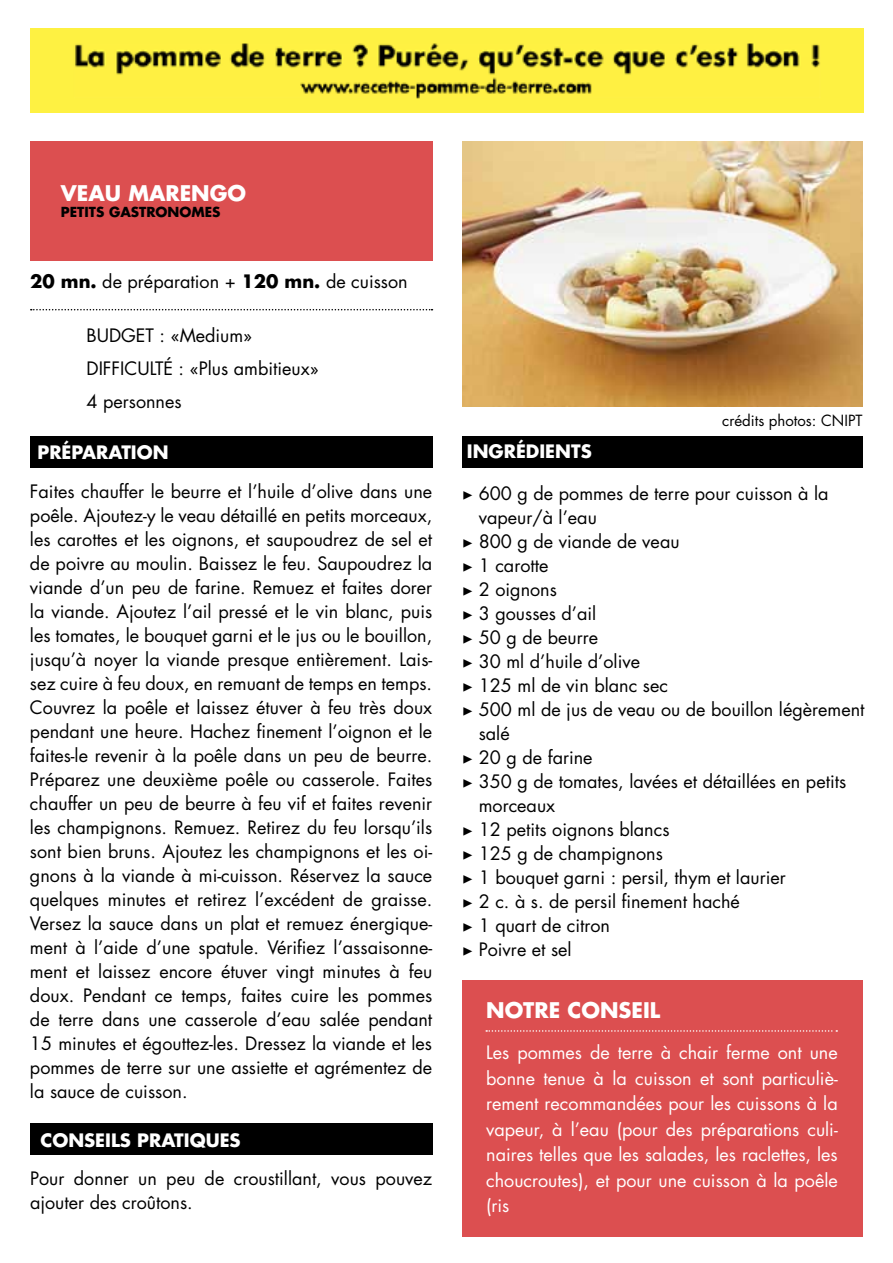
<style>
.page{position:relative;width:893px;height:1263px;background:#fff}
.page>*{position:absolute;margin:0;border:0;box-sizing:border-box;transform-origin:0 0}
.t1{font:700 21px "Futura Std";color:#fff}
.t2{font:18px/24px "Futura Std";color:#000}
.t3{font:18px/25.5px "Futura Std";color:#fff;text-align:justify}
.t4{font:700 18px "Futura Std";color:#fff}
.t5{font:15px "Futura Std";color:#000}
.t6{font:700 13.5px "Futura Std";color:#000}
.s1{font-weight:700}
.s2{font-family:"Minion Pro"}
</style>
<div class="page">
<img style="left:30px;top:29px;width:834px;height:84px">
<div style="left:30px;top:141px;width:402px;height:120px;background:#dc4f50"></div>
<div style="left:462px;top:436px;width:401px;height:32px;background:#000"></div>
<div style="left:30px;top:436px;width:402px;height:32px;background:#000"></div>
<div style="left:30px;top:1123px;width:402px;height:32px;background:#000"></div>
<div style="left:462px;top:980px;width:401px;height:256px;background:#dc4f50"></div>
<svg style="left:486px;top:1030px;width:351px;height:2px"></svg>
<svg style="left:31px;top:309px;width:401px;height:1px"></svg>
<img style="left:462px;top:141px;width:400px;height:265px">
<p class="t1" style="left:61px;top:179px;width:187px">VEAU MARENGO</p>
<p class="t6" style="left:61px;top:203px;width:161px">PETITS GASTRONOMES</p>
<p class="t2" style="left:30px;top:269px;width:379px"><span class="s1">20 mn.</span> de préparation + <span class="s1">120 mn.</span> de cuisson</p>
<p class="t2" style="left:86px;top:319px;width:234px;line-height:33px">BUDGET : «Medium»<br>DIFFICULTÉ : «Plus ambitieux»<br>4 personnes</p>
<p class="t4" style="left:38px;top:441px;width:133px">PRÉPARATION</p>
<p class="t2" style="left:30px;top:479px;width:404px;text-align:justify">Faites chauffer le beurre et l’huile d’olive dans une poêle. Ajoutez-y le veau détaillé en petits morceaux, les carottes et les oignons, et saupoudrez de sel et de poivre au moulin. Baissez le feu. Saupoudrez la viande d’un peu de farine. Remuez et faites dorer la viande. Ajoutez l’ail pressé et le vin blanc, puis les tomates, le bouquet garni et le jus ou le bouillon, jusqu’à noyer la viande presque entièrement. Lais&shy;sez cuire à feu doux, en remuant de temps en temps.<br>Couvrez la poêle et laissez étuver à feu très doux pendant une heure. Hachez finement l’oignon et le faites-le revenir à la poêle dans un peu de beurre.<br>Préparez une deuxième poêle ou casserole. Faites chauffer un peu de beurre à feu vif et faites revenir les champignons. Remuez. Retirez du feu lorsqu’ils sont bien bruns. Ajoutez les champignons et les oi&shy;gnons à la viande à mi-cuisson. Réservez la sauce quelques minutes et retirez l’excédent de graisse.<br>Versez la sauce dans un plat et remuez énergique&shy;ment à l’aide d’une spatule. Vérifiez l’assaisonne&shy;ment et laissez encore étuver vingt minutes à feu doux. Pendant ce temps, faites cuire les pommes de terre dans une casserole d’eau salée pendant 15 minutes et égouttez-les. Dressez la viande et les pommes de terre sur une assiette et agrémentez de la sauce de cuisson.</p>
<p class="t4" style="left:40px;top:1128px;width:202px">CONSEILS PRATIQUES</p>
<p class="t2" style="left:30px;top:1166px;width:404px">Pour donner un peu de croustillant, vous pouvez ajouter des croûtons.</p>
<p class="t4" style="left:467px;top:440px;width:126px">INGRÉDIENTS</p>
<p class="t5" style="left:722px;top:411px;width:142px">crédits photos: CNIPT</p>
<p class="t2" style="left:462px;top:481px;width:368px"><span class="s2">▶</span> 600 g de pommes de terre pour cuisson à la</p>
<p class="t2" style="left:479px;top:505px;width:120px">vapeur/à l’eau</p>
<p class="t2" style="left:462px;top:529px;width:219px"><span class="s2">▶</span> 800 g de viande de veau</p>
<p class="t2" style="left:462px;top:553px;width:88px"><span class="s2">▶</span> 1 carotte</p>
<p class="t2" style="left:462px;top:577px;width:96px"><span class="s2">▶</span> 2 oignons</p>
<p class="t2" style="left:462px;top:601px;width:136px"><span class="s2">▶</span> 3 gousses d’ail</p>
<p class="t2" style="left:462px;top:625px;width:137px"><span class="s2">▶</span> 50 g de beurre</p>
<p class="t2" style="left:462px;top:649px;width:179px"><span class="s2">▶</span> 30 ml d’huile d’olive</p>
<p class="t2" style="left:462px;top:673px;width:207px"><span class="s2">▶</span> 125 ml de vin blanc sec</p>
<p class="t2" style="left:462px;top:697px;width:404px"><span class="s2">▶</span> 500 ml de jus de veau ou de bouillon légèrement</p>
<p class="t2" style="left:479px;top:721px;width:32px">salé</p>
<p class="t2" style="left:462px;top:745px;width:132px"><span class="s2">▶</span> 20 g de farine</p>
<p class="t2" style="left:462px;top:769px;width:385px"><span class="s2">▶</span> 350 g de tomates, lavées et détaillées en petits</p>
<p class="t2" style="left:479px;top:793px;width:78px">morceaux</p>
<p class="t2" style="left:462px;top:817px;width:209px"><span class="s2">▶</span> 12 petits oignons blancs</p>
<p class="t2" style="left:462px;top:841px;width:202px"><span class="s2">▶</span> 125 g de champignons</p>
<p class="t2" style="left:462px;top:865px;width:325px"><span class="s2">▶</span> 1 bouquet garni : persil, thym et laurier</p>
<p class="t2" style="left:462px;top:889px;width:279px"><span class="s2">▶</span> 2 c. à s. de persil finement haché</p>
<p class="t2" style="left:462px;top:913px;width:149px"><span class="s2">▶</span> 1 quart de citron</p>
<p class="t2" style="left:462px;top:937px;width:111px"><span class="s2">▶</span> Poivre et sel</p>
<p class="t1" style="left:486px;top:996px;width:176px">NOTRE CONSEIL</p>
<p class="t3" style="left:486px;top:1040px;width:353px">Les pommes de terre à chair ferme ont une bonne tenue à la cuisson et sont particuliè&shy;rement recommandées pour les cuissons à la vapeur, à l’eau (pour des préparations culi&shy;naires telles que les salades, les raclettes, les choucroutes), et pour une cuisson à la poêle (ris</p>
</div>
